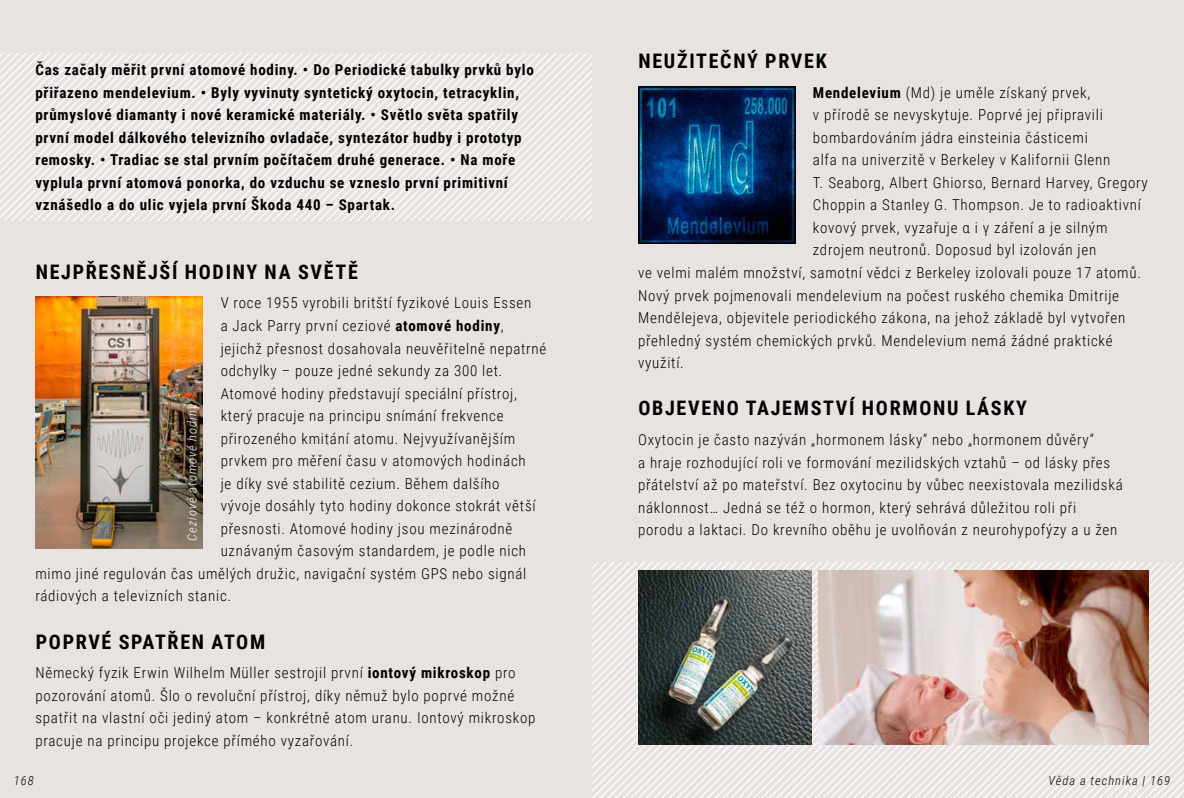
<style>
.page{position:relative;width:1184px;height:798px;background:#fff}
.page>*{position:absolute;margin:0;border:0;box-sizing:border-box;transform-origin:0 0}
.t1{font:700 20px "Roboto Condensed";letter-spacing:.085em;color:#000}
.t2{font:300 15px/22.5px "Roboto Condensed";letter-spacing:.05em;color:#000}
.t3{font:700 15px/22.5px "Roboto Condensed";letter-spacing:.05em;color:#000}
.t4{font:italic 300 12.5px "Roboto Condensed";letter-spacing:.08em;color:#fff}
.t5{font:italic 300 12.5px "Roboto Condensed";letter-spacing:.08em;color:#000}
.s1{font-weight:700}
</style>
<div class="page">
<div style="left:0;top:0;width:592px;height:797px;background:#e8e3e1"></div>
<div style="left:592px;top:0;width:591px;height:797px;background:#e8e3e1"></div>
<svg style="left:592px;top:562px;width:44px;height:235px"></svg>
<svg style="left:1092px;top:562px;width:91px;height:235px"></svg>
<svg style="left:636px;top:562px;width:456px;height:235px"></svg>
<svg style="left:0;top:53px;width:34px;height:168px"></svg>
<svg style="left:490px;top:53px;width:102px;height:168px"></svg>
<svg style="left:34px;top:53px;width:456px;height:168px"></svg>
<img style="left:638px;top:86px;width:157px;height:158px">
<img style="left:638px;top:570px;width:174px;height:174px">
<img style="left:819px;top:570px;width:329px;height:174px">
<img style="left:35px;top:296px;width:168px;height:252px">
<p class="t3" style="left:35px;top:58px;width:500px">Čas začaly měřit první atomové hodiny. • Do Periodické tabulky prvků bylo přiřazeno mendelevium. • Byly vyvinuty syntetický oxytocin, tetracyklin, průmyslové diamanty i nové keramické materiály. • Světlo světa spatřily první model dálkového televizního ovladače, syntezátor hudby i prototyp remosky. • Tradiac se stal prvním počítačem druhé generace. • Na moře vyplula první atomová ponorka, do vzduchu se vzneslo první primitivní vznášedlo a do ulic vyjela první Škoda 440 – Spartak.</p>
<h1 class="t1" style="left:36px;top:257px;width:323px">Nejpřesnější hodiny na světě</h1>
<p class="t2" style="left:221px;top:291px;width:312px">V roce 1955 vyrobili britští fyzikové Louis Essen</p>
<p class="t2" style="left:221px;top:314px;width:284px">a Jack Parry první ceziové <span class="s1">atomové hodiny</span>,</p>
<p class="t2" style="left:221px;top:336px;width:327px">jejichž přesnost dosahovala neuvěřitelně nepatrné</p>
<p class="t2" style="left:221px;top:359px;width:283px">odchylky – pouze jedné sekundy za 300 let.</p>
<p class="t2" style="left:221px;top:381px;width:298px">Atomové hodiny představují speciální přístroj,</p>
<p class="t2" style="left:221px;top:404px;width:284px">který pracuje na principu snímání frekvence</p>
<p class="t2" style="left:221px;top:426px;width:296px">přirozeného kmitání atomu. Nejvyužívanějším</p>
<p class="t2" style="left:221px;top:449px;width:307px">prvkem pro měření času v atomových hodinách</p>
<p class="t2" style="left:221px;top:471px;width:280px">je díky své stabilitě cezium. Během dalšího</p>
<p class="t2" style="left:221px;top:494px;width:316px">vývoje dosáhly tyto hodiny dokonce stokrát větší</p>
<p class="t2" style="left:221px;top:516px;width:293px">přesnosti. Atomové hodiny jsou mezinárodně</p>
<p class="t2" style="left:221px;top:539px;width:307px">uznávaným časovým standardem, je podle nich</p>
<p class="t2" style="left:35px;top:561px;width:492px">mimo jiné regulován čas umělých družic, navigační systém GPS nebo signál</p>
<p class="t2" style="left:35px;top:584px;width:197px">rádiových a televizních stanic.</p>
<h1 class="t1" style="left:36px;top:627px;width:231px">Poprvé spatřen atom</h1>
<p class="t2" style="left:35px;top:660px;width:501px">Německý fyzik Erwin Wilhelm Müller sestrojil první <span class="s1">iontový mikroskop</span> pro pozorování atomů. Šlo o revoluční přístroj, díky němuž bylo poprvé možné spatřit na vlastní oči jediný atom – konkrétně atom uranu. Iontový mikroskop pracuje na principu projekce přímého vyzařování.</p>
<p class="t4" style="left:183px;top:540px;width:139px;rotate:-90deg">Ceziové atomové hodiny</p>
<h1 class="t1" style="left:638px;top:47px;width:190px">Neužitečný prvek</h1>
<p class="t2" style="left:813px;top:81px;width:279px"><span class="s1">Mendelevium</span> (Md) je uměle získaný prvek,</p>
<p class="t2" style="left:813px;top:103px;width:291px">v přírodě se nevyskytuje. Poprvé jej připravili</p>
<p class="t2" style="left:813px;top:126px;width:276px">bombardováním jádra einsteinia částicemi</p>
<p class="t2" style="left:813px;top:148px;width:299px">alfa na univerzitě v Berkeley v Kalifornii Glenn</p>
<p class="t2" style="left:813px;top:171px;width:336px">T. Seaborg, Albert Ghiorso, Bernard Harvey, Gregory</p>
<p class="t2" style="left:813px;top:193px;width:330px">Choppin a Stanley G. Thompson. Je to radioaktivní</p>
<p class="t2" style="left:813px;top:216px;width:296px">kovový prvek, vyzařuje α i γ záření a je silným</p>
<p class="t2" style="left:813px;top:238px;width:285px">zdrojem neutronů. Doposud byl izolován jen</p>
<p class="t2" style="left:638px;top:261px;width:504px">ve velmi malém množství, samotní vědci z Berkeley izolovali pouze 17 atomů.</p>
<p class="t2" style="left:638px;top:283px;width:482px">Nový prvek pojmenovali mendelevium na počest ruského chemika Dmitrije</p>
<p class="t2" style="left:638px;top:306px;width:488px">Mendělejeva, objevitele periodického zákona, na jehož základě byl vytvořen</p>
<p class="t2" style="left:638px;top:328px;width:476px">přehledný systém chemických prvků. Mendelevium nemá žádné praktické</p>
<p class="t2" style="left:638px;top:351px;width:47px">využití.</p>
<h1 class="t1" style="left:638px;top:394px;width:390px">Objeveno tajemství hormonu lásky</h1>
<p class="t2" style="left:638px;top:428px;width:486px">Oxytocin je často nazýván „hormonem lásky“ nebo „hormonem důvěry“<br>a hraje rozhodující roli ve formování mezilidských vztahů – od lásky přes přátelství až po mateřství. Bez oxytocinu by vůbec neexistovala mezilidská náklonnost… Jedná se též o hormon, který sehrává důležitou roli při porodu a laktaci. Do krevního oběhu je uvolňován z neurohypofýzy a u žen</p>
<p class="t5" style="left:14px;top:771px;width:21px">168</p>
<p class="t5" style="left:1048px;top:771px;width:123px">Věda a technika | 169</p>
</div>
